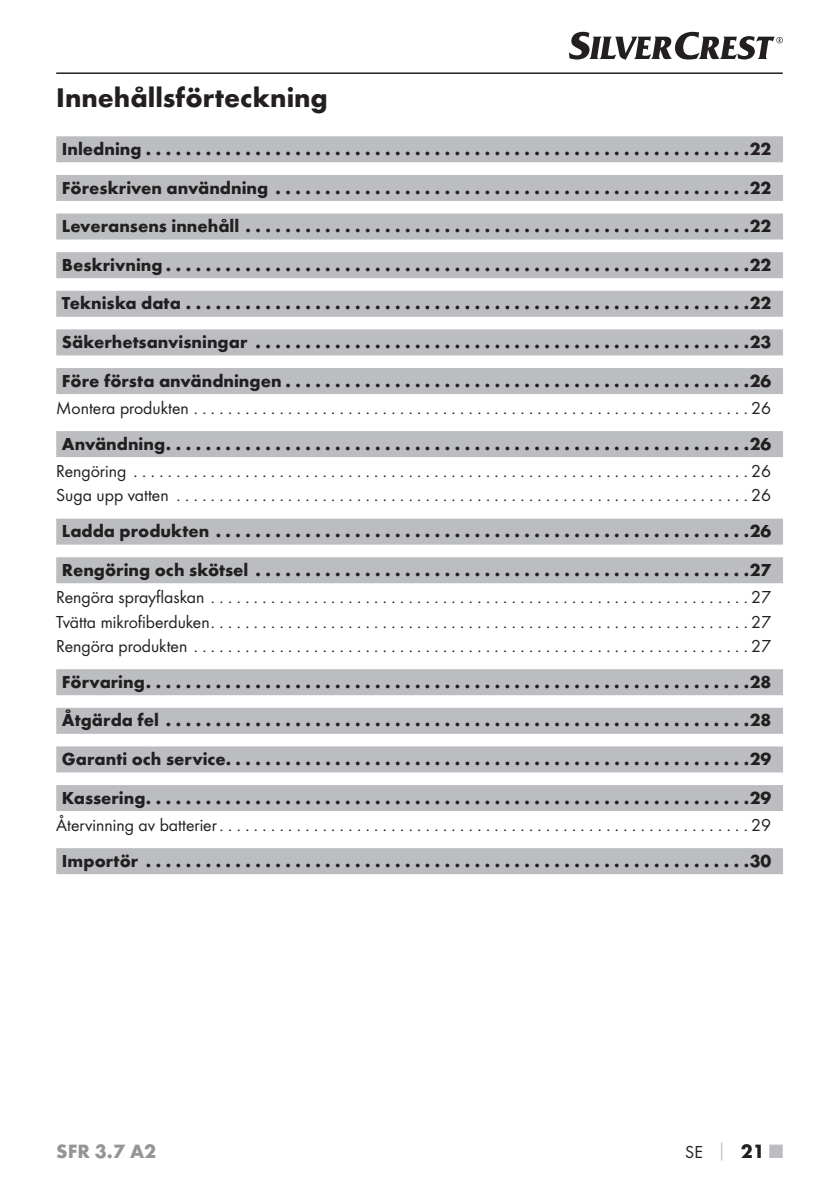
<style>
.page{position:relative;width:839px;height:1190px;background:#fff}
.page>*{position:absolute;margin:0;border:0;box-sizing:border-box;transform-origin:0 0}
.t1{font:700 28px "Futura";color:#231f20}
.t2{font:700 20px "Futura";color:#939598}
.t3{font:700 18px/38.6px "Futura";color:#231f20;text-align:justify}
.t4{font:18px/24.4px "Futura Boo";color:#231f20}
.s1{font-family:"Futura";font-weight:700;color:#bbbdc0}
.s2{font-family:"Futura";font-weight:700;font-size:20px}
.s3{font-family:"Futura";font-weight:700;font-size:20px;color:#bbbdc0}
</style>
<div class="page">
<hr style="left:56px;top:72px;width:726px;height:2px;background:#231f20">
<svg style="left:569px;top:32px;width:213px;height:28px"></svg>
<div style="left:56px;top:136px;width:726px;height:26px;background:#bbbdc0"></div>
<div style="left:56px;top:175px;width:726px;height:26px;background:#bbbdc0"></div>
<div style="left:56px;top:213px;width:726px;height:26px;background:#bbbdc0"></div>
<div style="left:56px;top:252px;width:726px;height:26px;background:#bbbdc0"></div>
<div style="left:56px;top:291px;width:726px;height:26px;background:#bbbdc0"></div>
<div style="left:56px;top:329px;width:726px;height:26px;background:#bbbdc0"></div>
<div style="left:56px;top:368px;width:726px;height:26px;background:#bbbdc0"></div>
<div style="left:56px;top:431px;width:726px;height:26px;background:#bbbdc0"></div>
<div style="left:56px;top:518px;width:726px;height:26px;background:#bbbdc0"></div>
<div style="left:56px;top:557px;width:726px;height:26px;background:#bbbdc0"></div>
<div style="left:56px;top:669px;width:726px;height:26px;background:#bbbdc0"></div>
<div style="left:56px;top:708px;width:726px;height:26px;background:#bbbdc0"></div>
<div style="left:56px;top:746px;width:726px;height:26px;background:#bbbdc0"></div>
<div style="left:56px;top:785px;width:726px;height:26px;background:#bbbdc0"></div>
<div style="left:56px;top:848px;width:726px;height:26px;background:#bbbdc0"></div>
<h1 class="t1" style="left:56px;top:86px;width:273px">Innehållsförteckning</h1>
<p class="t3" style="left:62px;top:131px;width:710px">Inledning .............................................................22<br>Föreskriven användning ................................................22<br>Leveransens innehåll ...................................................22<br>Beskrivning ...........................................................22<br>Tekniska data .........................................................22<br>Säkerhetsanvisningar ..................................................23<br>Före första användningen ...............................................26</p>
<p class="t4" style="left:56px;top:397px;width:716px">Montera produkten .................................................................26</p>
<p class="t3" style="left:62px;top:426px;width:710px">Användning ...........................................................26</p>
<p class="t4" style="left:56px;top:460px;width:716px">Rengöring ........................................................................26<br>Suga upp vatten ...................................................................26</p>
<p class="t3" style="left:62px;top:513px;width:710px">Ladda produkten......................................................26<br>Rengöring och skötsel ..................................................27</p>
<p class="t4" style="left:56px;top:586px;width:716px;text-align:justify">Rengöra sprayflaskan ...............................................................27<br>Tvätta mikrofiberduken ...............................................................27<br>Rengöra produkten.................................................................27</p>
<p class="t3" style="left:62px;top:664px;width:710px">Förvaring .............................................................28<br>Åtgärda fel ...........................................................28<br>Garanti och service. . . . . . . . . . . . . . . . . . . . . . . . . . . . . . . . . . . . . . . . . . . . . . . . . . . . .29<br>Kassering .............................................................29</p>
<p class="t4" style="left:56px;top:813px;width:716px">Återvinning av batterier ..............................................................29</p>
<p class="t3" style="left:62px;top:843px;width:710px">Importör .............................................................30</p>
<p class="t2" style="left:56px;top:1143px;width:101px">SFR 3.7 A2</p>
<p class="t4" style="left:684px;top:1140px;width:99px">SE <span class="s1">│</span> <span class="s2">21</span> <span class="s3">■</span></p>
</div>
